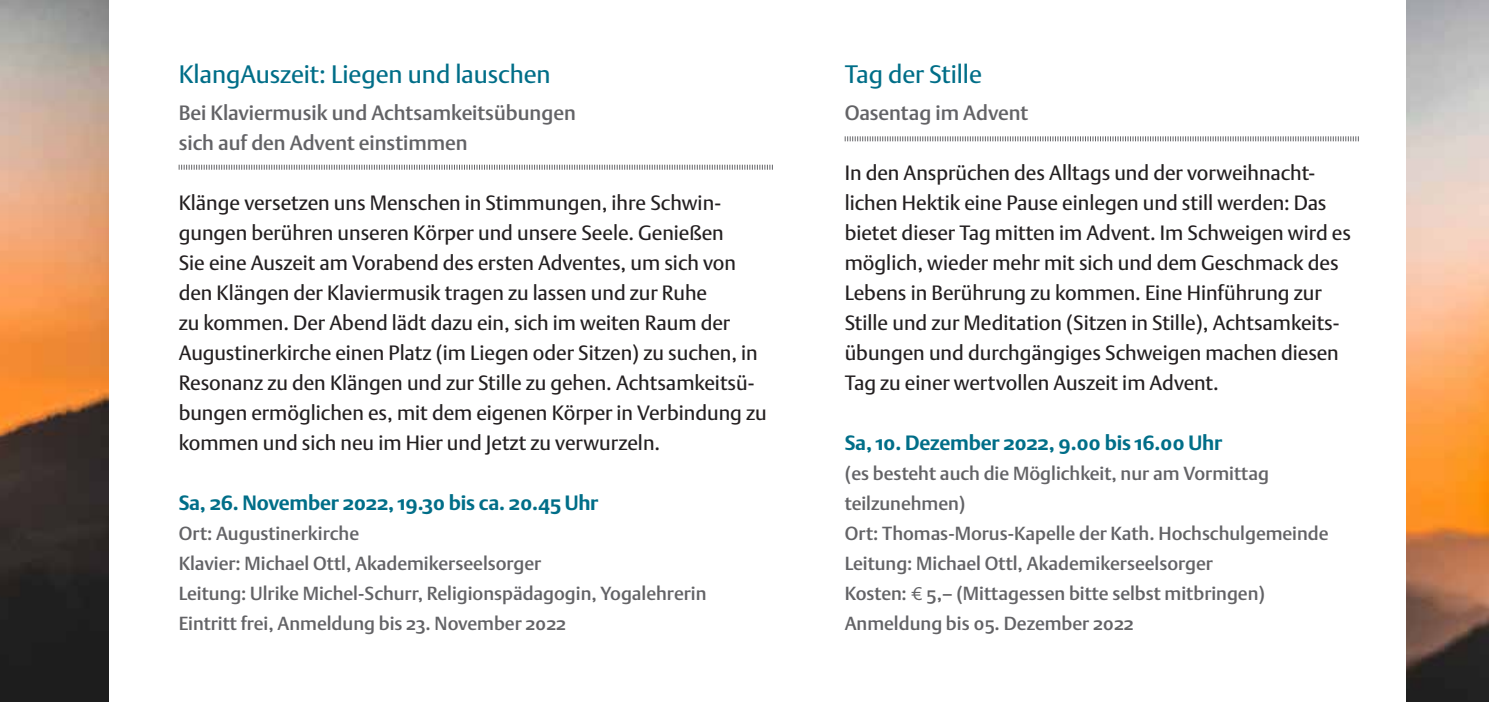
<style>
.page{position:relative;width:1489px;height:702px;background:#fff}
.page>*{position:absolute;margin:0;border:0;box-sizing:border-box;transform-origin:0 0}
.t1{font:25px "DTL Argo ST";color:#006e88}
.t2{font:20.5px/30px "DTL Argo ST";color:#231f20}
.t3{font:500 20.5px/30px "DTL Argo ST";color:#636366}
.t4{font:700 20.5px "DTL Argo ST";letter-spacing:-.01em;color:#006e88}
.t5{font:500 18.75px/30px "DTL Argo ST";color:#636366}
.s1{font-family:"Meta Normal";font-weight:400}
</style>
<div class="page">
<img style="left:0;top:0;width:109px;height:702px">
<img style="left:1406px;top:0;width:82px;height:702px">
<svg style="left:844px;top:136px;width:515px;height:6px"></svg>
<svg style="left:178px;top:164px;width:595px;height:6px"></svg>
<p class="t1" style="left:179px;top:59px;width:373px">KlangAuszeit: Liegen und lauschen</p>
<p class="t3" style="left:179px;top:98px;width:398px">Bei Klaviermusik und Achtsamkeitsübungen sich auf den Advent einstimmen</p>
<p class="t2" style="left:179px;top:188px;width:589px">Klänge versetzen uns Menschen in Stimmungen, ihre Schwin&shy;gungen berühren unseren Körper und unsere Seele. Genießen<br>Sie eine Auszeit am Vorabend des ersten Adventes, um sich von den Klängen der Klaviermusik tragen zu lassen und zur Ruhe<br>zu kommen. Der Abend lädt dazu ein, sich im weiten Raum der Augustinerkirche einen Platz (im Liegen oder Sitzen) zu suchen, in Resonanz zu den Klängen und zur Stille zu gehen. Achtsamkeitsü&shy;bungen ermöglichen es, mit dem eigenen Körper in Verbindung zu kommen und sich neu im Hier und Jetzt zu verwurzeln.</p>
<p class="t4" style="left:179px;top:491px;width:421px">Sa, 26. November 2022, 19.30 bis ca. 20.45 Uhr</p>
<p class="t5" style="left:179px;top:518px;width:529px">Ort: Augustinerkirche<br>Klavier: Michael Ottl, Akademikerseelsorger<br>Leitung: Ulrike Michel-Schurr, Religionspädagogin, Yogalehrerin Eintritt frei, Anmeldung bis 23. November 2022</p>
<p class="t1" style="left:844px;top:59px;width:139px">Tag der Stille</p>
<p class="t3" style="left:844px;top:98px;width:185px">Oasentag im Advent</p>
<p class="t2" style="left:844px;top:158px;width:508px">In den Ansprüchen des Alltags und der vorweihnacht&shy;lichen Hektik eine Pause einlegen und still werden: Das bietet dieser Tag mitten im Advent. Im Schweigen wird es möglich, wieder mehr mit sich und dem Geschmack des Lebens in Berührung zu kommen. Eine Hinführung zur Stille und zur Meditation (Sitzen in Stille), Achtsamkeits&shy;übungen und durchgängiges Schweigen machen diesen Tag zu einer wertvollen Auszeit im Advent.</p>
<p class="t4" style="left:844px;top:431px;width:379px">Sa, 10. Dezember 2022, 9.00 bis 16.00 Uhr</p>
<p class="t5" style="left:844px;top:458px;width:485px">(es besteht auch die Möglichkeit, nur am Vormittag teilzunehmen)<br>Ort: Thomas-Morus-Kapelle der Kath. Hochschulgemeinde Leitung: Michael Ottl, Akademikerseelsorger<br>Kosten: <span class="s1">€</span> 5,– (Mittagessen bitte selbst mitbringen)<br>Anmeldung bis 05. Dezember 2022</p>
</div>
